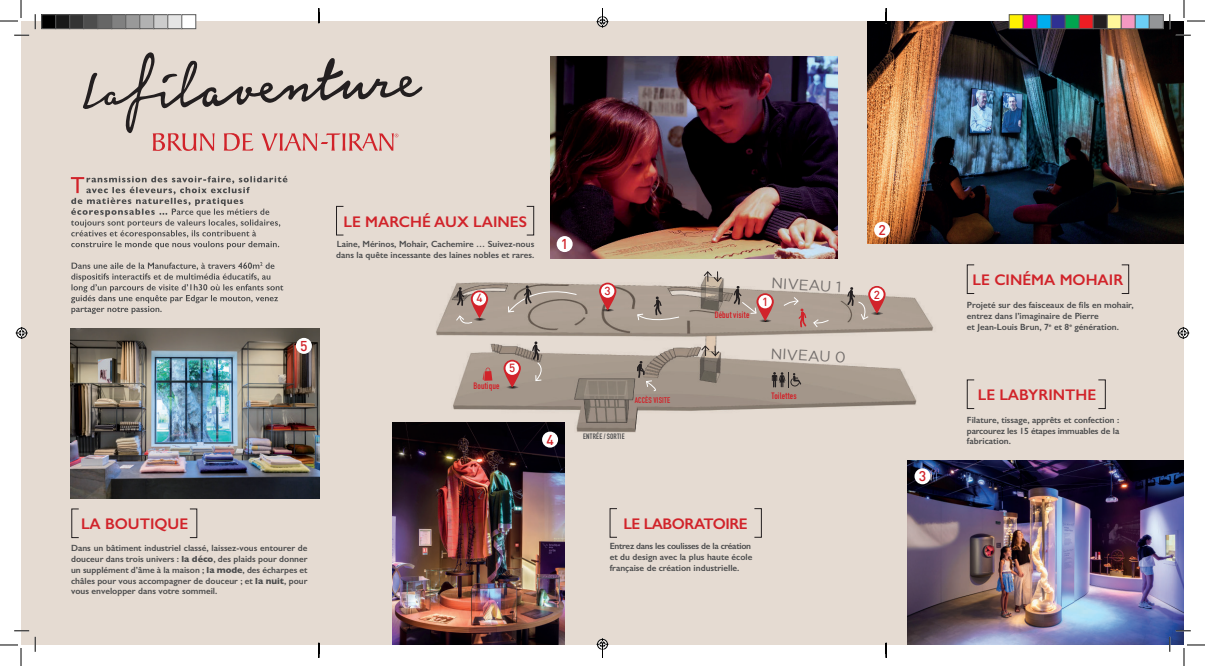
<style>
.page{position:relative;width:1205px;height:666px;background:#fff}
.page>*{position:absolute;margin:0;border:0;box-sizing:border-box;transform-origin:0 0}
.t1{font:600 15.5px "Gill Sans";color:#d1232a}
.t2{font:600 15.5px "Gill Sans";letter-spacing:-.03em;color:#d1232a}
.t3{font:14.9px "Gotham";color:#716c6a}
.t4{font:500 14px "DIN";color:#d1232a}
.t5{font:500 11.6px "DIN";color:#d1232a}
.t6{font:700 9.2px "DIN Condensed";letter-spacing:.01em;color:#d1232a}
.t7{font:600 9px/10.8px "Gill Sans";color:#4b4c4d}
.t8{font:700 8.2px "DIN Condensed";letter-spacing:.025em;color:#d1232a}
.t9{font:700 7.7px "DIN Condensed";letter-spacing:.03em;color:#4b4c4d}
.s1{font-weight:700}
</style>
<div class="page">
<div style="left:21px;top:21px;width:1162px;height:624px;background:#e5dbd2"></div>
<img style="left:436px;top:278px;width:498px;height:169px">
<svg style="left:601px;top:309px;width:13px;height:2px"></svg>
<hr style="left:472px;top:318px;width:14px;height:3px;background:#fff;border-radius:50%">
<hr style="left:505px;top:386px;width:14px;height:3px;background:#fff;border-radius:50%">
<svg style="left:756px;top:293px;width:17px;height:28px"></svg>
<svg style="left:868px;top:286px;width:17px;height:28px"></svg>
<svg style="left:599px;top:282px;width:17px;height:28px"></svg>
<div style="left:601px;top:284px;width:13px;height:14px;background:#fff;border-radius:50%"></div>
<svg style="left:470px;top:290px;width:18px;height:28px"></svg>
<div style="left:472px;top:292px;width:14px;height:13px;background:#fff;border-radius:50%"></div>
<svg style="left:503px;top:360px;width:18px;height:27px"></svg>
<div style="left:505px;top:361px;width:14px;height:14px;background:#fff;border-radius:50%"></div>
<svg style="left:636px;top:296px;width:44px;height:28px"></svg>
<svg style="left:847px;top:287px;width:36px;height:33px"></svg>
<svg style="left:455px;top:314px;width:18px;height:12px"></svg>
<svg style="left:782px;top:296px;width:24px;height:31px"></svg>
<svg style="left:812px;top:318px;width:17px;height:10px"></svg>
<svg style="left:733px;top:286px;width:38px;height:36px"></svg>
<svg style="left:702px;top:271px;width:20px;height:12px"></svg>
<svg style="left:700px;top:344px;width:20px;height:13px"></svg>
<svg style="left:507px;top:281px;width:70px;height:32px;background:#aa9d92"></svg>
<svg style="left:456px;top:287px;width:8px;height:19px"></svg>
<svg style="left:532px;top:341px;width:14px;height:41px"></svg>
<svg style="left:636px;top:361px;width:24px;height:30px"></svg>
<svg style="left:771px;top:372px;width:30px;height:16px"></svg>
<svg style="left:482px;top:367px;width:10px;height:14px"></svg>
<svg style="left:83px;top:52px;width:340px;height:99px"></svg>
<div style="left:336px;top:206px;width:8px;height:29px;border:1px solid #231f20"></div>
<div style="left:526px;top:206px;width:8px;height:29px;border:1px solid #231f20"></div>
<div style="left:966px;top:264px;width:8px;height:30px;border:1px solid #231f20"></div>
<div style="left:966px;top:379px;width:8px;height:30px;border:1px solid #231f20"></div>
<div style="left:71px;top:508px;width:8px;height:30px;border:1px solid #231f20"></div>
<img style="left:550px;top:57px;width:287px;height:202px">
<img style="left:867px;top:21px;width:316px;height:222px">
<img style="left:907px;top:460px;width:276px;height:185px">
<svg style="left:71px;top:262px;width:212px;height:52px"></svg>
<svg style="left:71px;top:176px;width:216px;height:73px"></svg>
<img style="left:71px;top:329px;width:248px;height:169px">
<div style="left:296px;top:338px;width:16px;height:16px;background:#fff;border-radius:50%"></div>
<img style="left:392px;top:422px;width:172px;height:223px">
<div style="left:542px;top:431px;width:16px;height:16px;background:#fff;border-radius:50%"></div>
<div style="left:914px;top:468px;width:16px;height:16px;background:#fff;border-radius:50%"></div>
<div style="left:874px;top:222px;width:16px;height:16px;background:#fff;border-radius:50%"></div>
<div style="left:556px;top:236px;width:16px;height:16px;background:#fff;border-radius:50%"></div>
<svg style="left:14px;top:35px;width:15px;height:1px"></svg>
<svg style="left:1175px;top:35px;width:15px;height:1px"></svg>
<svg style="left:14px;top:630px;width:15px;height:1px"></svg>
<svg style="left:35px;top:14px;width:1px;height:15px"></svg>
<svg style="left:35px;top:636px;width:1px;height:15px"></svg>
<svg style="left:1168px;top:14px;width:2px;height:15px"></svg>
<svg style="left:0;top:0;width:22px;height:22px"></svg>
<svg style="left:0;top:644px;width:22px;height:22px"></svg>
<svg style="left:1183px;top:0;width:21px;height:22px"></svg>
<svg style="left:1168px;top:630px;width:36px;height:36px"></svg>
<svg style="left:16px;top:327px;width:12px;height:12px"></svg>
<svg style="left:1177px;top:327px;width:12px;height:12px"></svg>
<div style="left:42px;top:15px;width:14px;height:14px;background:#000"></div>
<div style="left:41px;top:14px;width:15px;height:15px;border:1px solid #595959"></div>
<div style="left:56px;top:15px;width:14px;height:14px;background:#191919"></div>
<div style="left:55px;top:14px;width:15px;height:15px;border:1px solid #595959"></div>
<div style="left:70px;top:15px;width:14px;height:14px;background:#333"></div>
<div style="left:69px;top:14px;width:15px;height:15px;border:1px solid #595959"></div>
<div style="left:84px;top:15px;width:14px;height:14px;background:#4d4d4d"></div>
<div style="left:83px;top:14px;width:15px;height:15px;border:1px solid #595959"></div>
<div style="left:98px;top:15px;width:14px;height:14px;background:#666"></div>
<div style="left:97px;top:14px;width:15px;height:15px;border:1px solid #595959"></div>
<div style="left:112px;top:15px;width:14px;height:14px;background:#808080"></div>
<div style="left:111px;top:14px;width:15px;height:15px;border:1px solid #595959"></div>
<div style="left:126px;top:15px;width:14px;height:14px;background:#999"></div>
<div style="left:125px;top:14px;width:15px;height:15px;border:1px solid #595959"></div>
<div style="left:140px;top:15px;width:14px;height:14px;background:#b2b2b2"></div>
<div style="left:139px;top:14px;width:15px;height:15px;border:1px solid #595959"></div>
<div style="left:154px;top:15px;width:14px;height:14px;background:#ccc"></div>
<div style="left:153px;top:14px;width:15px;height:15px;border:1px solid #595959"></div>
<div style="left:168px;top:15px;width:14px;height:14px;background:#e5e5e5"></div>
<div style="left:167px;top:14px;width:15px;height:15px;border:1px solid #595959"></div>
<div style="left:182px;top:15px;width:14px;height:14px;background:#fff"></div>
<div style="left:181px;top:14px;width:15px;height:15px;border:1px solid #595959"></div>
<div style="left:1009px;top:15px;width:14px;height:14px;background:#fff101"></div>
<div style="left:1008px;top:14px;width:15px;height:15px;border:1px solid #595959"></div>
<div style="left:1023px;top:15px;width:14px;height:14px;background:#ed028c"></div>
<div style="left:1022px;top:14px;width:15px;height:15px;border:1px solid #595959"></div>
<div style="left:1037px;top:15px;width:14px;height:14px;background:#00aeef"></div>
<div style="left:1036px;top:14px;width:15px;height:15px;border:1px solid #595959"></div>
<div style="left:1051px;top:15px;width:14px;height:14px;background:#2e3092"></div>
<div style="left:1050px;top:14px;width:15px;height:15px;border:1px solid #595959"></div>
<div style="left:1065px;top:15px;width:14px;height:14px;background:#00a54f"></div>
<div style="left:1064px;top:14px;width:15px;height:15px;border:1px solid #595959"></div>
<div style="left:1079px;top:15px;width:14px;height:14px;background:#ee1d23"></div>
<div style="left:1078px;top:14px;width:15px;height:15px;border:1px solid #595959"></div>
<div style="left:1093px;top:15px;width:14px;height:14px;background:#231f20"></div>
<div style="left:1092px;top:14px;width:15px;height:15px;border:1px solid #595959"></div>
<div style="left:1107px;top:15px;width:14px;height:14px;background:#fff79a"></div>
<div style="left:1106px;top:14px;width:15px;height:15px;border:1px solid #595959"></div>
<div style="left:1121px;top:15px;width:14px;height:14px;background:#f499c2"></div>
<div style="left:1120px;top:14px;width:15px;height:15px;border:1px solid #595959"></div>
<div style="left:1135px;top:15px;width:14px;height:14px;background:#6bcff6"></div>
<div style="left:1134px;top:14px;width:15px;height:15px;border:1px solid #595959"></div>
<div style="left:1149px;top:15px;width:14px;height:14px;background:#939598"></div>
<div style="left:1148px;top:14px;width:15px;height:15px;border:1px solid #595959"></div>
<svg style="left:318px;top:8px;width:1px;height:15px"></svg>
<svg style="left:318px;top:642px;width:1px;height:15px"></svg>
<svg style="left:596px;top:8px;width:12px;height:20px"></svg>
<svg style="left:596px;top:638px;width:12px;height:19px"></svg>
<svg style="left:885px;top:8px;width:1px;height:15px"></svg>
<svg style="left:885px;top:642px;width:1px;height:15px"></svg>
<h3 class="t4" style="left:300px;top:338px;width:9px">5</h3>
<h1 class="t1" style="left:343px;top:212px;width:185px">LE MARCHÉ AUX LAINES</h1>
<p class="t7" style="left:336px;top:239px;width:199px">Laine, Mérinos, Mohair, Cachemire … Suivez-nous dans la quête incessante des laines nobles et rares.</p>
<p class="t5" style="left:476px;top:291px;width:8px">4</p>
<h3 class="t4" style="left:561px;top:236px;width:9px">1</h3>
<p class="t5" style="left:604px;top:284px;width:8px">3</p>
<p class="t6" style="left:473px;top:381px;width:27px">Boutique</p>
<p class="t5" style="left:509px;top:361px;width:8px">5</p>
<h3 class="t4" style="left:546px;top:431px;width:9px">4</h3>
<p class="t8" style="left:634px;top:395px;width:37px">ACCÈS VISITE</p>
<p class="t9" style="left:583px;top:432px;width:43px">ENTRÉE / SORTIE</p>
<p class="t6" style="left:714px;top:310px;width:36px">Début visite</p>
<h2 class="t3" style="left:771px;top:274px;width:71px;rotate:3deg">NIVEAU 1</h2>
<p class="t5" style="left:762px;top:295px;width:8px">1</p>
<h2 class="t3" style="left:771px;top:345px;width:77px;rotate:3deg">NIVEAU 0</h2>
<p class="t6" style="left:771px;top:391px;width:27px">Toilettes</p>
<h3 class="t4" style="left:878px;top:222px;width:9px">2</h3>
<p class="t5" style="left:873px;top:288px;width:8px">2</p>
<h1 class="t1" style="left:81px;top:515px;width:109px">LA BOUTIQUE</h1>
<p class="t7" style="left:71px;top:542px;width:238px;text-align:justify">Dans un bâtiment industriel classé, laissez-vous entourer de douceur dans trois univers : <span class="s1">la déco</span>, des plaids pour donner un supplément d’âme à la maison ; <span class="s1">la mode</span>, des écharpes et châles pour vous accompagner de douceur ; et <span class="s1">la nuit</span>, pour vous envelopper dans votre sommeil.</p>
<h1 class="t2" style="left:623px;top:515px;width:126px">LE LABORATOIRE</h1>
<p class="t7" style="left:609px;top:541px;width:144px">Entrez dans les coulisses de la création et du design avec la plus haute école française de création industrielle.</p>
<h3 class="t4" style="left:918px;top:468px;width:9px">3</h3>
<h1 class="t1" style="left:972px;top:271px;width:152px">LE CINÉMA MOHAIR</h1>
<p class="t7" style="left:966px;top:300px;width:168px">Projeté sur des faisceaux de fils en mohair, entrez dans l’imaginaire de Pierre<br>et Jean-Louis Brun, 7<sup>e</sup> et 8<sup>e</sup> génération.</p>
<h1 class="t1" style="left:977px;top:386px;width:120px">LE LABYRINTHE</h1>
<p class="t7" style="left:966px;top:414px;width:154px;text-align:justify">Filature, tissage, apprêts et confection : parcourez les 15 étapes immuables de la fabrication.</p>
</div>
